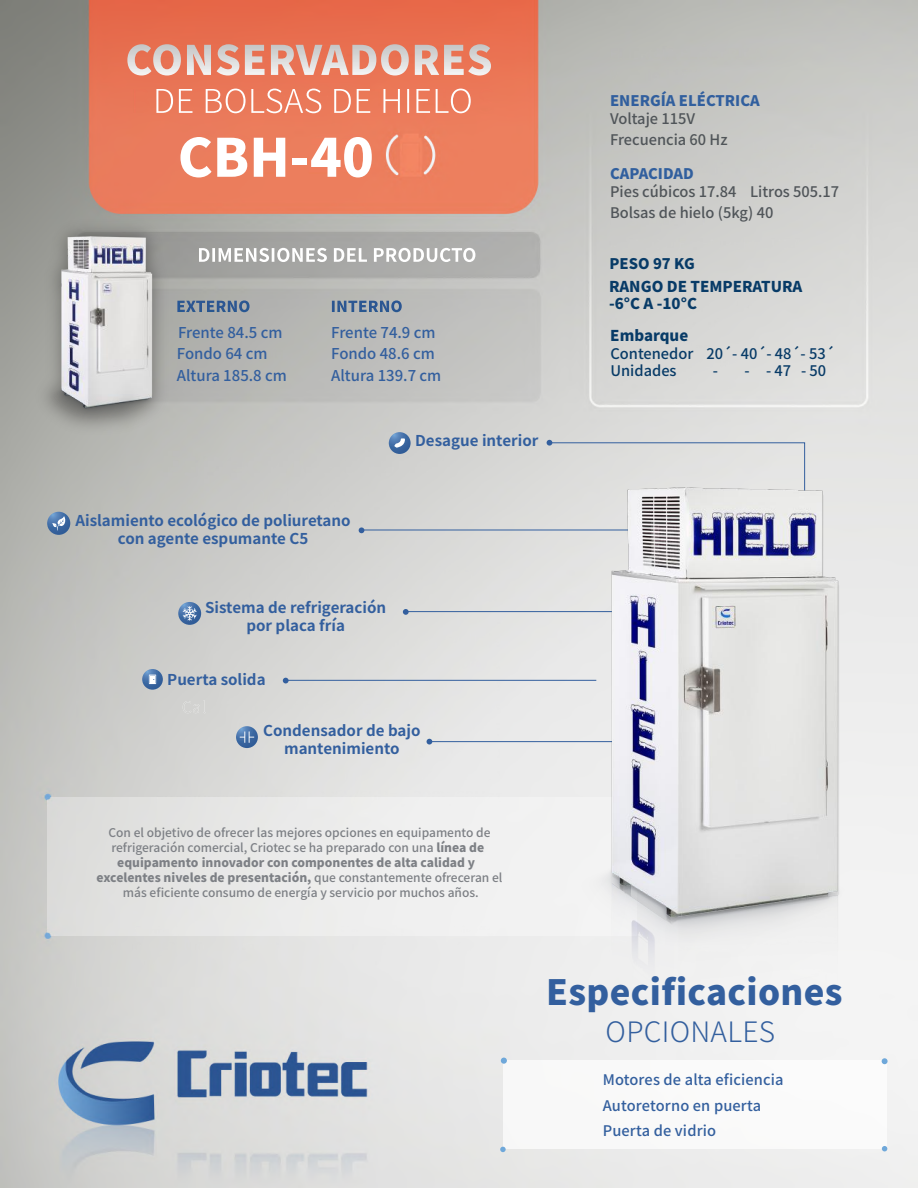
<style>
.page{position:relative;width:918px;height:1188px;background:#fff}
.page>*{position:absolute;margin:0;border:0;box-sizing:border-box;transform-origin:0 0}
.t1{font:900 52.5px "Noto Sans SC";color:#fff}
.t2{font:900 34.8px "Noto Sans SC";letter-spacing:.01em;color:#335f9e}
.t3{font:300 28.2px "Noto Sans SC";letter-spacing:.01em;color:#335f9e}
.t4{font:900 15px/16.8px "Noto Sans SC";color:#083b67}
.t5{font:700 14.85px/18.1px "Noto Sans SC";color:#335f9e;text-align:center}
.t6{font:500 14.85px/21.5px "Noto Sans SC";color:#335f9e}
.t7{font:900 14.85px "Noto Sans SC";color:#083b67}
.t8{font:500 14.7px/21px "Noto Sans SC";color:#505559}
.t9{font:500 14.7px/25.5px "Noto Sans SC";letter-spacing:.01em;color:#335f9e}
.t10{font:500 14.7px/16.5px "Noto Sans SC";color:#083b67}
.t11{font:900 14.7px "Noto Sans SC";color:#315f9e}
.t12{font:900 14.7px "Noto Sans SC";color:#083b67}
.t13{font:500 12px/15px "Noto Sans SC";color:#7d8085;text-align:center}
.s1{font-weight:900}
</style>
<div class="page">
<img style="left:0;top:0;width:918px;height:1188px">
<img style="left:76px;top:540px;width:487px;height:446px">
<div style="left:48px;top:797px;width:28px;height:139px;background:#dbdbda"></div>
<img style="left:76px;top:797px;width:487px;height:139px">
<div style="left:503px;top:1061px;width:383px;height:88px;background:#f8f8f8"></div>
<svg style="left:882px;top:1058px;width:6px;height:6px"></svg>
<svg style="left:882px;top:1146px;width:5px;height:5px"></svg>
<svg style="left:501px;top:1058px;width:6px;height:6px"></svg>
<svg style="left:500px;top:1147px;width:6px;height:5px"></svg>
<hr style="left:286px;top:680px;width:310px;height:1px;background:#335f9e">
<hr style="left:430px;top:741px;width:186px;height:1px;background:#335f9e">
<svg style="left:427px;top:739px;width:5px;height:6px"></svg>
<svg style="left:283px;top:678px;width:6px;height:5px"></svg>
<svg style="left:236px;top:726px;width:22px;height:22px"></svg>
<svg style="left:178px;top:602px;width:23px;height:23px"></svg>
<svg style="left:47px;top:512px;width:23px;height:23px"></svg>
<svg style="left:359px;top:432px;width:446px;height:183px"></svg>
<svg style="left:142px;top:669px;width:21px;height:21px"></svg>
<img style="left:563px;top:480px;width:316px;height:708px">
<img style="left:26px;top:213px;width:149px;height:228px">
<img style="left:38px;top:233px;width:126px;height:198px">
<h1 class="t1" style="left:178px;top:128px;width:198px">CBH-40</h1>
<p class="t6" style="left:177px;top:322px;width:112px">Frente 84.5 cm<br>Fondo 64 cm<br>Altura 185.8 cm</p>
<p class="t6" style="left:331px;top:322px;width:112px">Frente 74.9 cm<br>Fondo 48.6 cm<br>Altura 139.7 cm</p>
<p class="t5" style="left:75px;top:512px;width:277px">Aislamiento ecológico de poliuretano con agente espumante C5</p>
<p class="t5" style="left:205px;top:599px;width:183px">Sistema de refrigeración por placa fría</p>
<p class="t5" style="left:415px;top:432px;width:125px">Desague interior</p>
<p class="t5" style="left:167px;top:670px;width:100px">Puerta solida</p>
<p class="t5" style="left:263px;top:722px;width:159px">Condensador de bajo mantenimiento</p>
<p class="t13" style="left:97px;top:826px;width:407px">Con el objetivo de ofrecer las mejores opciones en equipamento de refrigeración comercial, Criotec se ha preparado con una <span class="s1">línea de equipamento innovador con componentes de alta calidad y excelentes niveles de presentación,</span> que constantemente ofreceran el más eficiente consumo de energía y servicio por muchos años.</p>
<p class="t11" style="left:610px;top:92px;width:151px">ENERGÍA ELÉCTRICA</p>
<p class="t8" style="left:610px;top:109px;width:119px">Voltaje 115V<br>Frecuencia 60 Hz</p>
<p class="t11" style="left:610px;top:165px;width:85px">CAPACIDAD</p>
<p class="t8" style="left:610px;top:182px;width:165px">Pies cúbicos 17.84<br>Bolsas de hielo (5kg) 40</p>
<p class="t8" style="left:750px;top:181px;width:91px">Litros 505.17</p>
<p class="t12" style="left:610px;top:256px;width:87px">PESO 97 KG</p>
<p class="t4" style="left:609px;top:279px;width:195px">RANGO DE TEMPERATURA -6°C A -10°C</p>
<p class="t10" style="left:610px;top:346px;width:226px">Contenedor 20´- 40´- 48´- 53´<br>Unidades</p>
<p class="t7" style="left:610px;top:328px;width:79px">Embarque</p>
<p class="t10" style="left:713px;top:363px;width:115px">- - - 47 - 50</p>
<h2 class="t2" style="left:546px;top:973px;width:298px">Especificaciones</h2>
<h3 class="t3" style="left:606px;top:1016px;width:171px">OPCIONALES</h3>
<p class="t9" style="left:603px;top:1067px;width:182px">Motores de alta eficiencia<br>Autoretorno en puerta<br>Puerta de vidrio</p>
</div>
